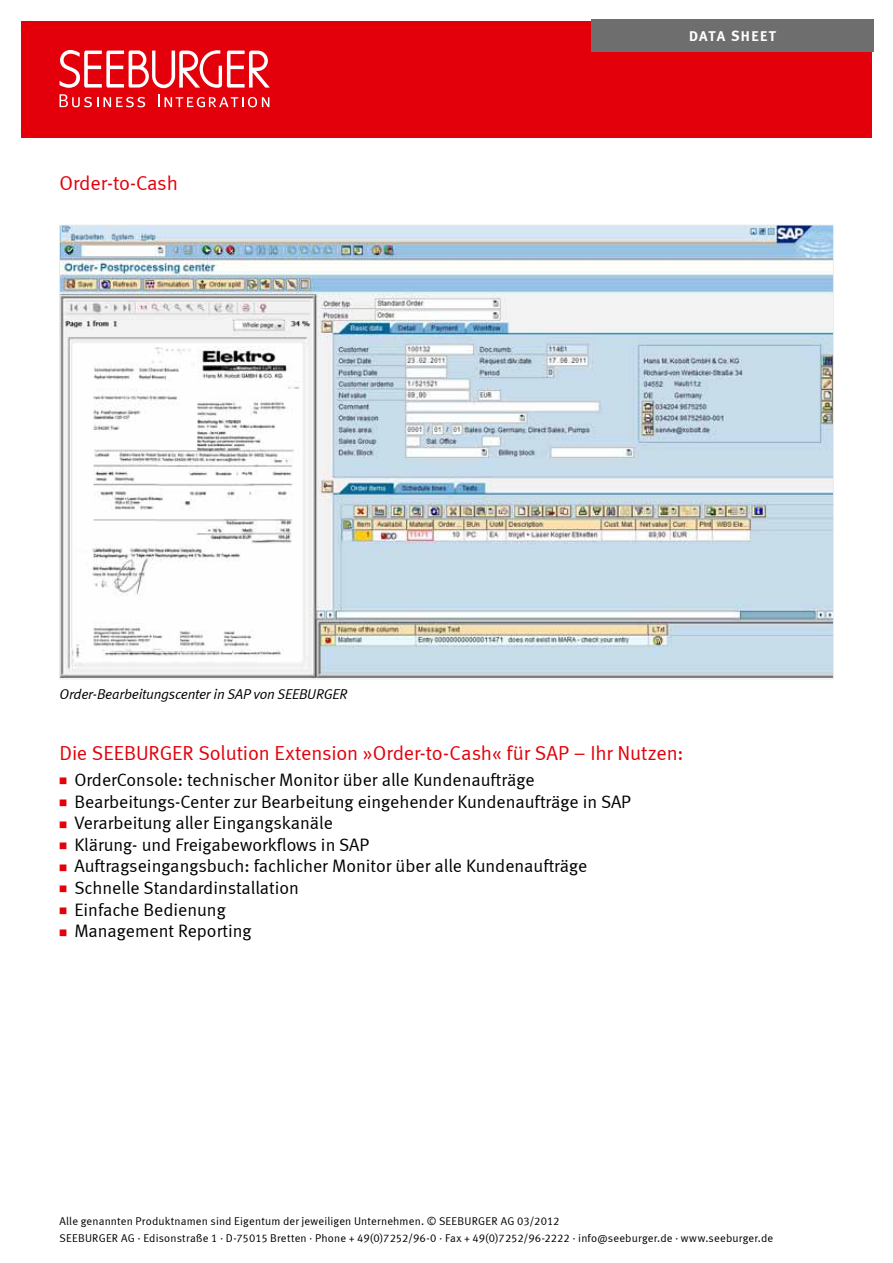
<style>
.page{position:relative;width:893px;height:1263px;background:#fff}
.page>*{position:absolute;margin:0;border:0;box-sizing:border-box;transform-origin:0 0}
.t1{font:20.25px "Meta Normal LF";letter-spacing:-.005em;color:#e3000b}
.t2{font:18px/21.6px "Meta Normal LF";color:#000}
.t3{font:14.55px "Meta Bold LF";letter-spacing:.1em;color:#fff}
.t4{font:italic 14.25px "Meta Normal LF";letter-spacing:-.015em;color:#000}
.t5{font:11.25px/16.5px "Meta Normal LF";letter-spacing:.015em;color:#000}
.s1{font-family:"Meta Bold Italic Expert";font-size:9px;color:#e3000b}
</style>
<div class="page">
<div style="left:21px;top:21px;width:851px;height:117px;background:#e3000b"></div>
<div style="left:591px;top:19px;width:283px;height:33px;background:#6e6e6e"></div>
<svg style="left:60px;top:50px;width:210px;height:38px"></svg>
<svg style="left:158px;top:94px;width:111px;height:13px"></svg>
<svg style="left:60px;top:94px;width:85px;height:13px"></svg>
<img style="left:61px;top:227px;width:770px;height:450px">
<p class="t1" style="left:60px;top:172px;width:120px">Order-to-Cash</p>
<p class="t3" style="left:689px;top:28px;width:89px">DATA SHEEt</p>
<p class="t4" style="left:60px;top:685px;width:289px">Order-Bearbeitungscenter in SAP von SEEBURGER</p>
<p class="t1" style="left:60px;top:741px;width:625px">Die SEEBURGER Solution Extension »Order-to-Cash« für SAP – Ihr Nutzen:</p>
<p class="t2" style="left:60px;top:769px;width:573px"><span class="s1">Z</span> OrderConsole: technischer Monitor über alle Kundenaufträge<br><span class="s1">Z</span> Bearbeitungs-Center zur Bearbeitung eingehender Kundenaufträge in SAP <span class="s1">Z</span> Verarbeitung aller Eingangskanäle<br><span class="s1">Z</span> Klärung- und Freigabeworkflows in SAP<br><span class="s1">Z</span> Auftragseingangsbuch: fachlicher Monitor über alle Kundenaufträge<br><span class="s1">Z</span> Schnelle Standardinstallation<br><span class="s1">Z</span> Einfache Bedienung<br><span class="s1">Z</span> Management Reporting</p>
<p class="t5" style="left:60px;top:1213px;width:715px">Alle genannten Produktnamen sind Eigentum der jeweiligen Unternehmen. © SEEBURGER AG 03/2012<br>SEEBURGER AG · Edisonstraße 1 · D-75015 Bretten · Phone + 49(0)7252/96-0 · Fax + 49(0)7252/96-2222 · info@seeburger.de · www.seeburger.de</p>
</div>
